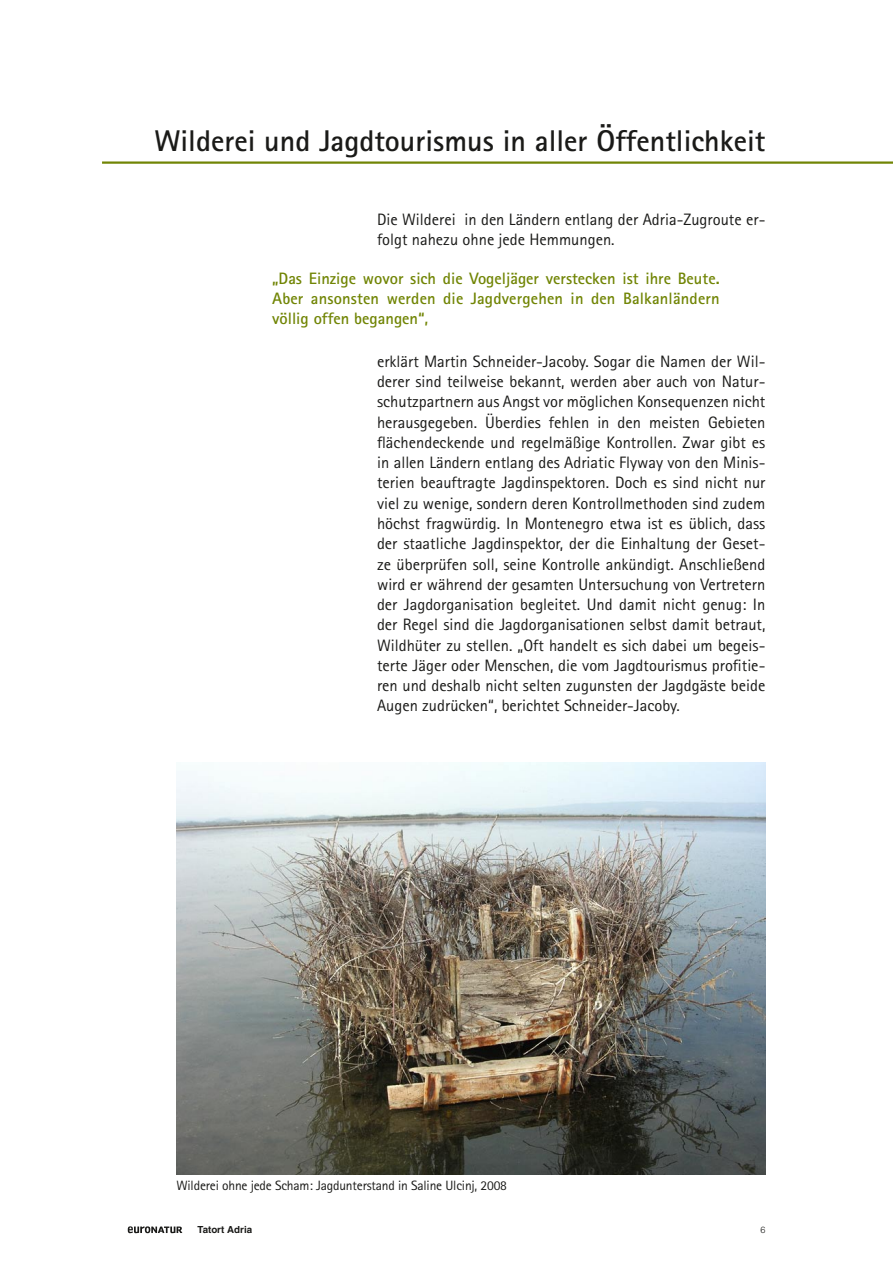
<style>
.page{position:relative;width:893px;height:1263px;background:#fff}
.page>*{position:absolute;margin:0;border:0;box-sizing:border-box;transform-origin:0 0}
.t1{font:700 30px "Rotis Sans Serif";color:#1a1a18}
.t2{font:16.5px/20.2px "Rotis Sans Serif";color:#1a1a18}
.t3{font:700 16.5px/20.2px "Rotis Sans Serif";letter-spacing:.01em;color:#718505;text-align:justify}
.t4{font:13.5px "Rotis Sans Serif";letter-spacing:-.015em;color:#1a1a18}
.t5{font:700 9.75px "Helvetica";color:#1a1a18}
.t6{font:300 9px "Helvetica";color:#1a1a18}
</style>
<div class="page">
<svg style="left:128px;top:1226px;width:54px;height:7px"></svg>
<hr style="left:102px;top:161px;width:791px;height:3px;background:#718505">
<img style="left:177px;top:762px;width:588px;height:413px">
<h1 class="t1" style="left:154px;top:122px;width:612px">Wilderei und Jagdtourismus in aller Öffentlichkeit</h1>
<p class="t2" style="left:377px;top:209px;width:390px">Die Wilderei in den Ländern entlang der Adria-Zugroute er&shy;folgt nahezu ohne jede Hemmungen.</p>
<p class="t3" style="left:272px;top:268px;width:449px">„Das Einzige wovor sich die Vogeljäger verstecken ist ihre Beute.<br>Aber ansonsten werden die Jagdvergehen in den Balkanländern völlig offen begangen“,</p>
<p class="t2" style="left:377px;top:351px;width:390px;text-align:justify">erklärt Martin Schneider-Jacoby. Sogar die Namen der Wil&shy;derer sind teilweise bekannt, werden aber auch von Natur&shy;schutzpartnern aus Angst vor möglichen Konsequenzen nicht herausgegeben. Überdies fehlen in den meisten Gebieten flächendeckende und regelmäßige Kontrollen. Zwar gibt es in allen Ländern entlang des Adriatic Flyway von den Minis&shy;terien beauftragte Jagdinspektoren. Doch es sind nicht nur viel zu wenige, sondern deren Kontrollmethoden sind zudem höchst fragwürdig. In Montenegro etwa ist es üblich, dass der staatliche Jagdinspektor, der die Einhaltung der Geset&shy;ze überprüfen soll, seine Kontrolle ankündigt. Anschließend wird er während der gesamten Untersuchung von Vertretern der Jagdorganisation begleitet. Und damit nicht genug: In der Regel sind die Jagdorganisationen selbst damit betraut, Wildhüter zu stellen. „Oft handelt es sich dabei um begeis&shy;terte Jäger oder Menschen, die vom Jagdtourismus profitie&shy;ren und deshalb nicht selten zugunsten der Jagdgäste beide Augen zudrücken“, berichtet Schneider-Jacoby.</p>
<p class="t4" style="left:176px;top:1178px;width:332px">Wilderei ohne jede Scham: Jagdunterstand in Saline Ulcinj, 2008</p>
<p class="t5" style="left:197px;top:1224px;width:56px">Tatort Adria</p>
<p class="t6" style="left:760px;top:1224px;width:7px">6</p>
</div>
